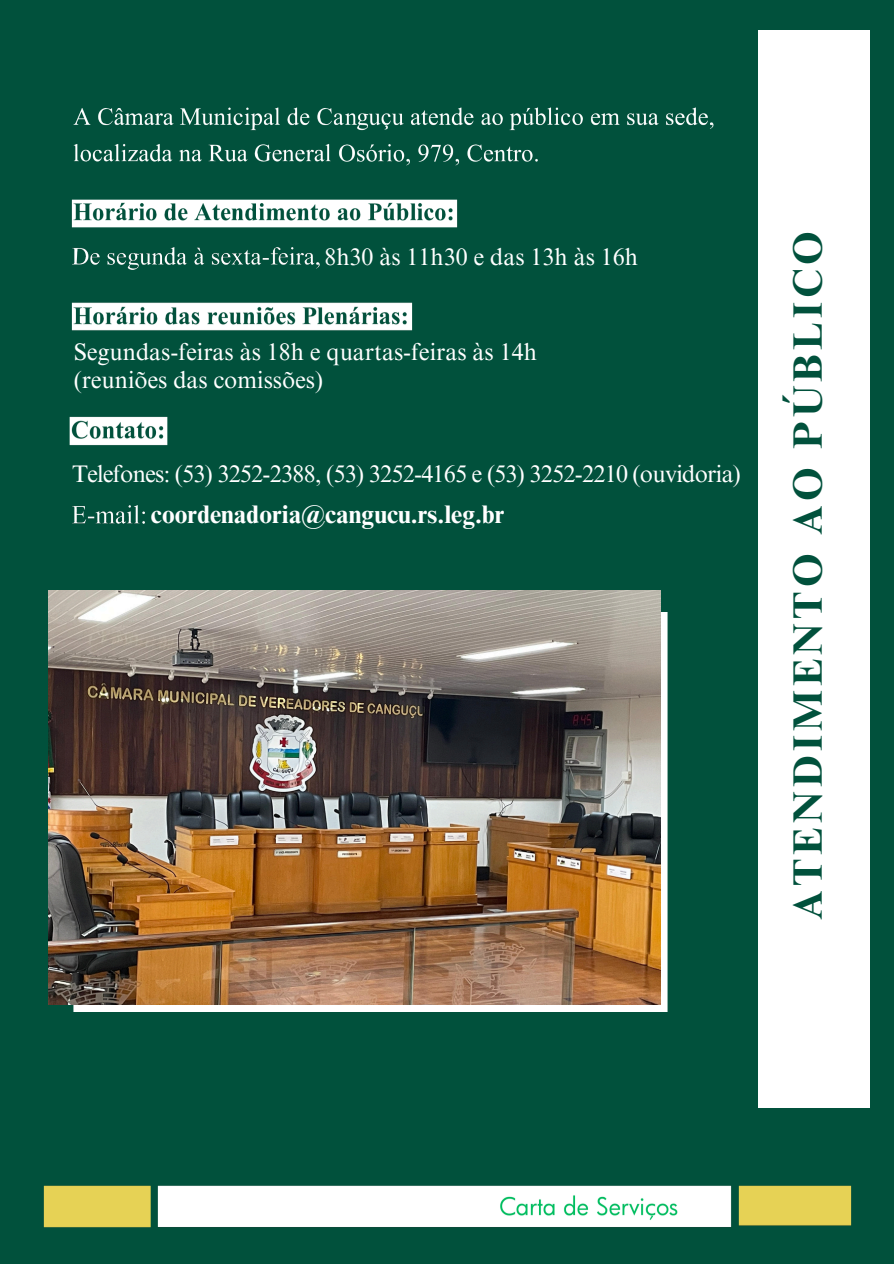
<style>
.page{position:relative;width:894px;height:1264px;background:#fff}
.page>*{position:absolute;margin:0;border:0;box-sizing:border-box;transform-origin:0 0}
.t1{font:700 41.1px "Times NRMT Pro";letter-spacing:.1em;color:#01513c}
.t2{font:700 25.5px "Times NRMT Pro";color:#fff}
.t3{font:24px/28.2px "Times NRMT Pro";color:#fff}
.t4{font:24px "Times NRMT Pro";letter-spacing:-.03em;color:#fff}
</style>
<div class="page">
<div style="left:0;top:0;width:893px;height:1263px;background:#01513c"></div>
<img style="left:73px;top:612px;width:594px;height:399px">
<img style="left:43px;top:1185px;width:809px;height:43px">
<div style="left:758px;top:30px;width:111px;height:1077px;background:#fff"></div>
<img style="left:72px;top:505px;width:72px;height:18px">
<img style="left:69px;top:416px;width:99px;height:30px">
<img style="left:71px;top:302px;width:342px;height:29px">
<img style="left:71px;top:199px;width:387px;height:29px">
<img style="left:72px;top:247px;width:248px;height:23px">
<img style="left:73px;top:107px;width:641px;height:59px">
<img style="left:48px;top:590px;width:612px;height:414px">
<p class="t3" style="left:324px;top:246px;width:315px">8h30 às 11h30 e das 13h às 16h</p>
<p class="t3" style="left:74px;top:340px;width:464px">Segundas-feiras às 18h e quartas-feiras às 14h (reuniões das comissões)</p>
<p class="t4" style="left:72px;top:465px;width:670px">Telefones: (53) 3252-2388, (53) 3252-4165 e (53) 3252-2210 (ouvidoria)</p>
<p class="t2" style="left:151px;top:504px;width:355px">coordenadoria@cangucu.rs.leg.br</p>
<p class="t1" style="left:792px;top:919px;width:690px;rotate:-90deg">ATENDIMENTO AO PÚBLICO</p>
</div>
